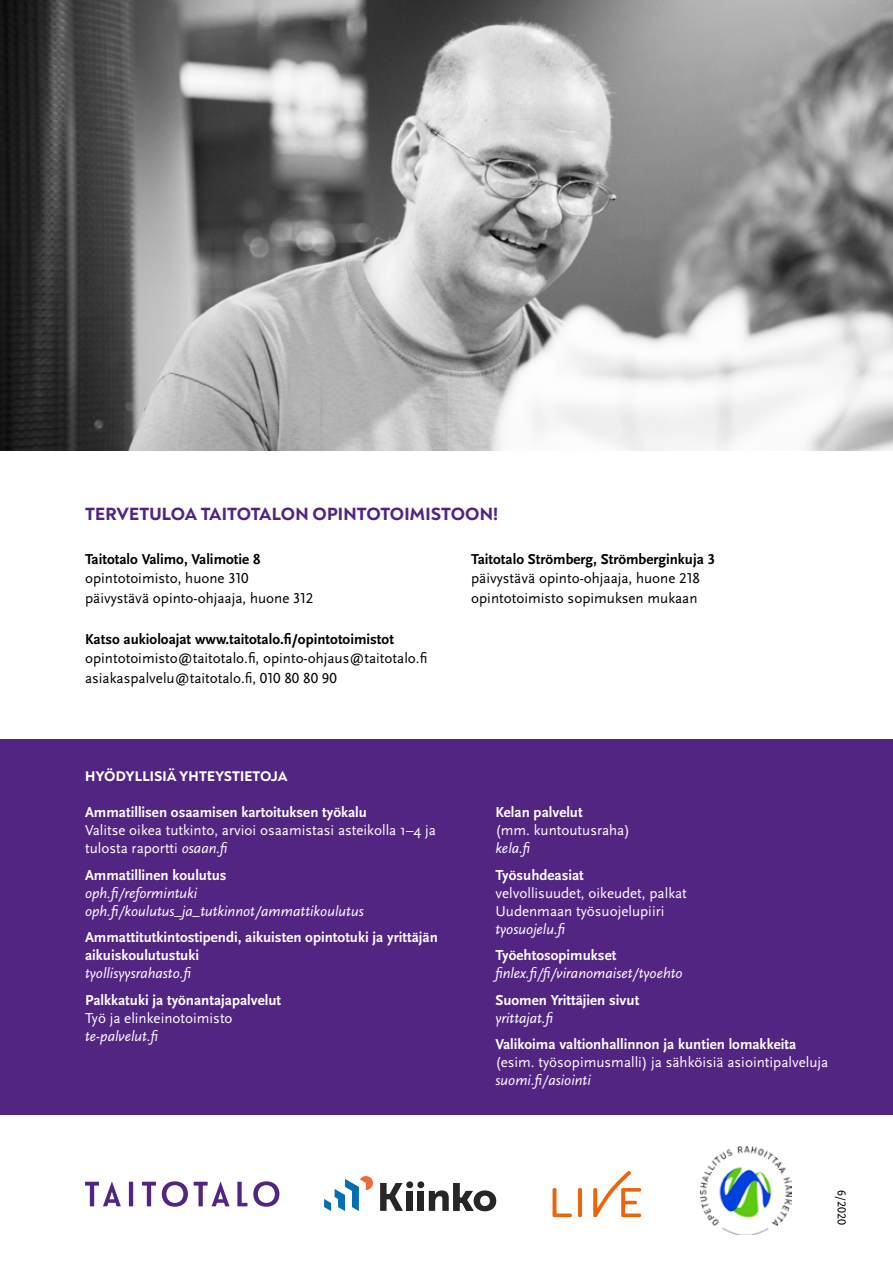
<style>
.page{position:relative;width:893px;height:1263px;background:#fff}
.page>*{position:absolute;margin:0;border:0;box-sizing:border-box;transform-origin:0 0}
.t1{font:800 18px "Noah Grotesque";letter-spacing:.01em;color:#522583}
.t2{font:700 15px/18px "Scala Sans Pro";color:#fff}
.t3{font:15px/18px "Scala Sans Pro";color:#fff}
.t4{font:15px/19.5px "Scala Sans Pro";color:#000}
.t5{font:italic 15px/18px "Scala Sans Pro";color:#fff}
.t6{font:700 15px "Scala Sans Pro";color:#000}
.t7{font:800 14.25px "Noah Grotesque";letter-spacing:.01em;color:#fff}
.t8{font:12px "Scala Sans Pro";color:#000}
.s1{font-style:italic}
</style>
<div class="page">
<div style="left:0;top:739px;width:893px;height:376px;background:#522583"></div>
<svg style="left:85px;top:1181px;width:194px;height:26px"></svg>
<svg style="left:324px;top:1176px;width:49px;height:35px"></svg>
<svg style="left:429px;top:1183px;width:67px;height:28px"></svg>
<div style="left:417px;top:1181px;width:7px;height:7px;background:#262626;border-radius:50%"></div>
<div style="left:418px;top:1191px;width:6px;height:20px;background:#262626"></div>
<div style="left:406px;top:1181px;width:7px;height:7px;background:#262626;border-radius:50%"></div>
<div style="left:407px;top:1191px;width:6px;height:20px;background:#262626"></div>
<svg style="left:380px;top:1183px;width:23px;height:28px"></svg>
<img style="left:701px;top:1146px;width:91px;height:88px">
<img style="left:0;top:0;width:893px;height:451px">
<svg style="left:552px;top:1188px;width:20px;height:29px"></svg>
<hr style="left:578px;top:1188px;width:4px;height:29px;background:#eb650a;border-radius:2px">
<svg style="left:593px;top:1171px;width:48px;height:46px"></svg>
<p class="t1" style="left:85px;top:503px;width:415px">TERVETULOA TAITOTALON OPINTOTOIMISTOON!</p>
<p class="t6" style="left:85px;top:550px;width:177px">Taitotalo Valimo, Valimotie 8</p>
<p class="t4" style="left:85px;top:569px;width:230px">opintotoimisto, huone 310 päivystävä opinto-ohjaaja, huone 312</p>
<p class="t6" style="left:85px;top:630px;width:310px">Katso aukioloajat www.taitotalo.fi/opintotoimistot</p>
<p class="t4" style="left:85px;top:648px;width:344px">opintotoimisto@taitotalo.fi, opinto-ohjaus@taitotalo.fi asiakaspalvelu@taitotalo.fi, 010 80 80 90</p>
<p class="t7" style="left:85px;top:767px;width:204px">HYÖDYLLISIÄ YHTEYSTIETOJA</p>
<p class="t2" style="left:85px;top:803px;width:283px">Ammatillisen osaamisen kartoituksen työkalu</p>
<p class="t3" style="left:85px;top:821px;width:352px">Valitse oikea tutkinto, arvioi osaamistasi asteikolla 1–4 ja tulosta raportti <span class="s1">osaan.fi</span></p>
<p class="t2" style="left:85px;top:866px;width:143px">Ammatillinen koulutus</p>
<p class="t5" style="left:85px;top:884px;width:280px">oph.fi/reformintuki oph.fi/koulutus_ja_tutkinnot/ammattikoulutus</p>
<p class="t2" style="left:85px;top:928px;width:354px">Ammattitutkintostipendi, aikuisten opintotuki ja yrittäjän aikuiskoulutustuki</p>
<p class="t5" style="left:85px;top:964px;width:110px">tyollisyysrahasto.fi</p>
<p class="t2" style="left:85px;top:991px;width:198px">Palkkatuki ja työnantajapalvelut</p>
<p class="t3" style="left:85px;top:1009px;width:149px">Työ ja elinkeinotoimisto</p>
<p class="t5" style="left:85px;top:1027px;width:77px">te-palvelut.fi</p>
<p class="t6" style="left:471px;top:550px;width:246px">Taitotalo Strömberg, Strömberginkuja 3</p>
<p class="t4" style="left:471px;top:569px;width:230px">päivystävä opinto-ohjaaja, huone 218 opintotoimisto sopimuksen mukaan</p>
<p class="t2" style="left:495px;top:803px;width:89px">Kelan palvelut</p>
<p class="t3" style="left:495px;top:821px;width:136px">(mm. kuntoutusraha)</p>
<p class="t5" style="left:495px;top:839px;width:39px">kela.fi</p>
<p class="t2" style="left:495px;top:866px;width:90px">Työsuhdeasiat</p>
<p class="t3" style="left:495px;top:884px;width:193px">velvollisuudet, oikeudet, palkat<br>Uudenmaan työsuojelupiiri</p>
<p class="t5" style="left:495px;top:920px;width:74px">tyosuojelu.fi</p>
<p class="t2" style="left:495px;top:946px;width:122px">Työehtosopimukset</p>
<p class="t5" style="left:495px;top:964px;width:189px">finlex.fi/fi/viranomaiset/tyoehto</p>
<p class="t2" style="left:495px;top:991px;width:145px">Suomen Yrittäjien sivut</p>
<p class="t5" style="left:495px;top:1009px;width:62px">yrittajat.fi</p>
<p class="t2" style="left:495px;top:1035px;width:302px">Valikoima valtionhallinnon ja kuntien lomakkeita</p>
<p class="t3" style="left:495px;top:1053px;width:334px">(esim. työsopimusmalli) ja sähköisiä asiointipalveluja</p>
<p class="t5" style="left:495px;top:1071px;width:97px">suomi.fi/asiointi</p>
<p class="t8" style="left:849px;top:1190px;width:36px;rotate:90deg">6/2020</p>
</div>
